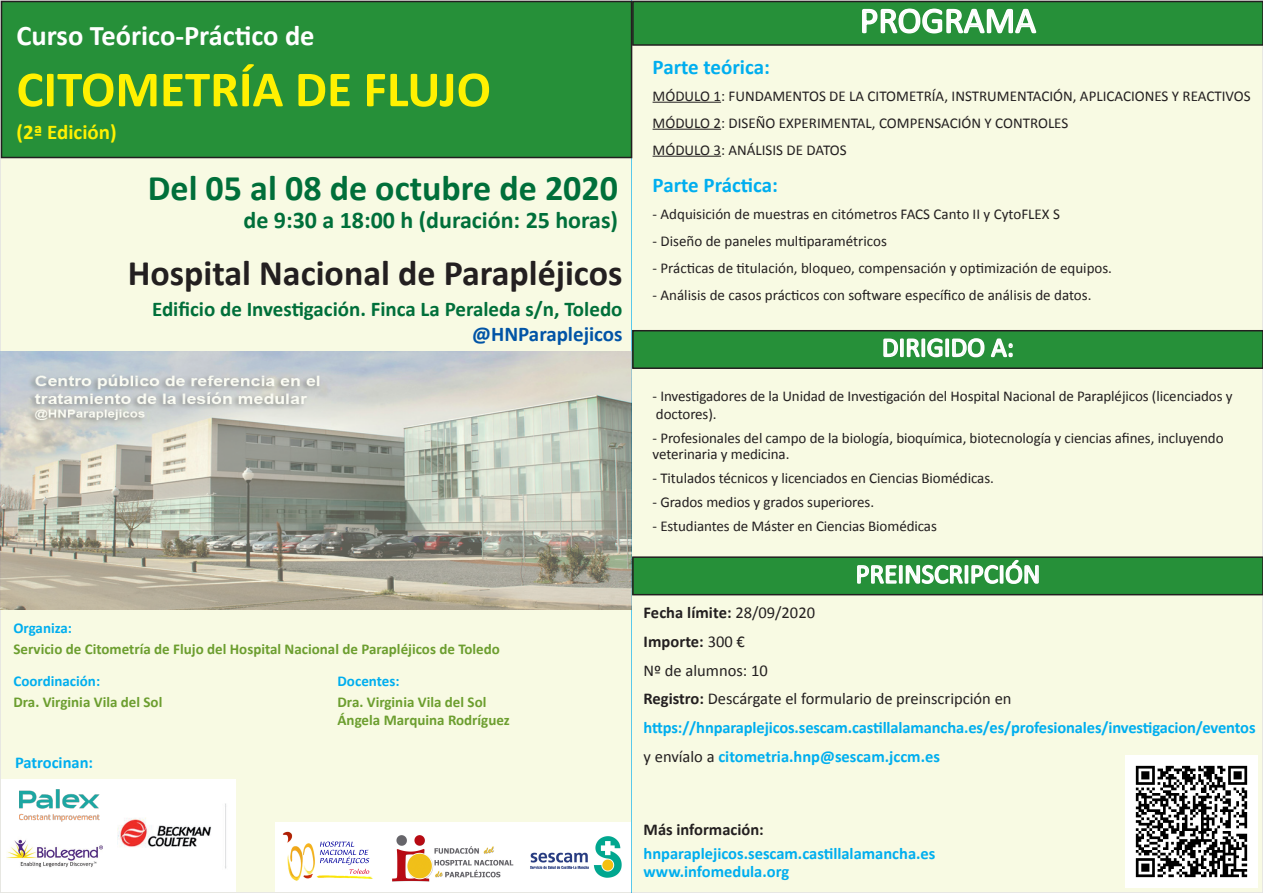
<style>
.page{position:relative;width:1263px;height:893px;background:#f8fae3}
.page>*{position:absolute;margin:0;border:0;box-sizing:border-box;transform-origin:0 0}
.t1{font:700 51px "Calibri";color:#fff101}
.t2{font:700 36px "Calibri";color:#231f20}
.t3{font:700 36px "Calibri";color:#006f3a}
.t4{font:36px "Calibri";color:#fff}
.t5{font:700 28.5px "Calibri";color:#fff}
.t6{font:27px "Calibri";color:#fff}
.t7{font:700 24px "Calibri";color:#006f3a}
.t8{font:700 21px "Calibri";color:#006f3a}
.t9{font:700 21px "Calibri";color:#00aeef}
.t10{font:700 21px "Calibri";color:#0154a6}
.t11{font:700 21px "Calibri";color:#fff101}
.t12{font:700 16.5px/28.8px "Calibri";letter-spacing:-.005em;color:#00aeef}
.t13{font:700 16.5px "Calibri";color:#231f20}
.t14{font:15px/27px "Calibri";letter-spacing:-.005em;color:#231f20}
.t15{font:700 15px/18px "Calibri";color:#6c9e2f}
.t16{font:700 15px "Calibri";color:#00aeef}
.s1{color:#231f20}
.s2{font-weight:400;color:#231f20}
</style>
<div class="page">
<hr style="left:631px;top:0;width:1px;height:893px;background:#00aeef">
<div style="left:2px;top:2px;width:630px;height:156px;background:#269039"></div>
<div style="left:1px;top:1px;width:631px;height:157px;border:2px solid #231f20"></div>
<div style="left:633px;top:2px;width:630px;height:43px;background:#269039"></div>
<div style="left:632px;top:1px;width:631px;height:45px;border:2px solid #231f20"></div>
<svg style="left:861px;top:1px;width:176px;height:33px"></svg>
<div style="left:633px;top:331px;width:630px;height:37px;background:#269039"></div>
<div style="left:632px;top:330px;width:631px;height:39px;border:2px solid #231f20"></div>
<svg style="left:883px;top:338px;width:130px;height:20px"></svg>
<div style="left:633px;top:557px;width:630px;height:38px;background:#269039"></div>
<div style="left:632px;top:556px;width:631px;height:39px;border:2px solid #231f20"></div>
<svg style="left:857px;top:559px;width:182px;height:25px"></svg>
<img style="left:0;top:351px;width:632px;height:258px">
<div style="left:2px;top:779px;width:234px;height:112px;background:#fff"></div>
<hr style="left:652px;top:102px;width:69px;height:1px;background:#231f20">
<hr style="left:652px;top:129px;width:69px;height:1px;background:#231f20">
<hr style="left:652px;top:156px;width:69px;height:1px;background:#231f20">
<div style="left:275px;top:822px;width:355px;height:69px;background:#fff"></div>
<img style="left:282px;top:831px;width:91px;height:50px">
<img style="left:392px;top:835px;width:122px;height:46px">
<img style="left:530px;top:836px;width:92px;height:42px">
<img style="left:7px;top:839px;width:96px;height:29px">
<img style="left:19px;top:789px;width:81px;height:33px">
<img style="left:117px;top:804px;width:109px;height:65px">
<img style="left:1125px;top:755px;width:132px;height:132px">
<h3 class="t5" style="left:16px;top:17px;width:300px">Curso Teórico-Práctico de</h3>
<h1 class="t1" style="left:16px;top:57px;width:476px">CITOMETRÍA DE FLUJO</h1>
<h3 class="t11" style="left:16px;top:119px;width:102px">(2ª Edición)</h3>
<h2 class="t3" style="left:148px;top:165px;width:472px">Del 05 al 08 de octubre de 2020</h2>
<h3 class="t7" style="left:244px;top:205px;width:376px">de 9:30 a 18:00 h (duración: 25 horas)</h3>
<h2 class="t2" style="left:128px;top:250px;width:496px">Hospital Nacional de Parapléjicos</h2>
<h3 class="t8" style="left:152px;top:296px;width:472px">Edificio de Investigación. Finca La Peraleda s/n, Toledo</h3>
<h3 class="t10" style="left:472px;top:321px;width:152px">@HNParaplejicos</h3>
<p class="t16" style="left:14px;top:618px;width:60px">Organiza:</p>
<p class="t15" style="left:14px;top:640px;width:488px">Servicio de Citometría de Flujo del Hospital Nacional de Parapléjicos de Toledo</p>
<p class="t16" style="left:14px;top:671px;width:88px">Coordinación:</p>
<p class="t16" style="left:338px;top:671px;width:63px">Docentes:</p>
<p class="t15" style="left:14px;top:693px;width:150px">Dra. Virginia Vila del Sol</p>
<p class="t15" style="left:338px;top:693px;width:174px">Dra. Virginia Vila del Sol<br>Ángela Marquina Rodríguez</p>
<p class="t12" style="left:15px;top:748px;width:80px">Patrocinan:</p>
<h2 class="t4" style="left:860px;top:-2px;width:178px">PROGRAMA</h2>
<h3 class="t9" style="left:652px;top:53px;width:119px">Parte teórica:</h3>
<p class="t14" style="left:652px;top:82px;width:600px">MÓDULO 1: FUNDAMENTOS DE LA CITOMETRÍA, INSTRUMENTACIÓN, APLICACIONES Y REACTIVOS<br>MÓDULO 2: DISEÑO EXPERIMENTAL, COMPENSACIÓN Y CONTROLES<br>MÓDULO 3: ANÁLISIS DE DATOS</p>
<h3 class="t9" style="left:652px;top:171px;width:127px">Parte Práctica:</h3>
<p class="t14" style="left:652px;top:200px;width:409px">- Adquisición de muestras en citómetros FACS Canto II y CytoFLEX S</p>
<p class="t14" style="left:652px;top:227px;width:236px">- Diseño de paneles multiparamétricos</p>
<p class="t14" style="left:652px;top:254px;width:461px">- Prácticas de titulación, bloqueo, compensación y optimización de equipos.</p>
<p class="t14" style="left:652px;top:281px;width:440px">- Análisis de casos prácticos con software específico de análisis de datos.</p>
<h3 class="t6" style="left:882px;top:330px;width:134px">DIRIGIDO A:</h3>
<p class="t14" style="left:652px;top:387px;width:582px;line-height:18px">- Investigadores de la Unidad de Investigación del Hospital Nacional de Parapléjicos (licenciados y doctores).</p>
<p class="t14" style="left:652px;top:429px;width:572px;line-height:16.5px">- Profesionales del campo de la biología, bioquímica, biotecnología y ciencias afines, incluyendo veterinaria y medicina.</p>
<p class="t14" style="left:652px;top:465px;width:343px">- Titulados técnicos y licenciados en Ciencias Biomédicas.</p>
<p class="t14" style="left:652px;top:489px;width:223px">- Grados medios y grados superiores.</p>
<p class="t14" style="left:652px;top:513px;width:286px">- Estudiantes de Máster en Ciencias Biomédicas</p>
<h3 class="t6" style="left:855px;top:557px;width:186px">PREINSCRIPCIÓN</h3>
<p class="t12" style="left:644px;top:598px;width:613px"><span class="s1">Fecha límite:</span> <span class="s2">28/09/2020<br></span><span class="s1">Importe:</span> <span class="s2">300 €<br>Nº de alumnos: 10<br></span><span class="s1">Registro:</span> <span class="s2">Descárgate el formulario de preinscripción en </span>https://hnparaplejicos.sescam.castillalamancha.es/es/profesionales/investigacion/eventos <span class="s2">y envíalo a</span> citometria.hnp@sescam.jccm.es</p>
<p class="t13" style="left:644px;top:819px;width:122px">Más información:</p>
<p class="t12" style="left:644px;top:844px;width:293px;line-height:18.3px">hnparaplejicos.sescam.castillalamancha.es www.infomedula.org</p>
</div>
